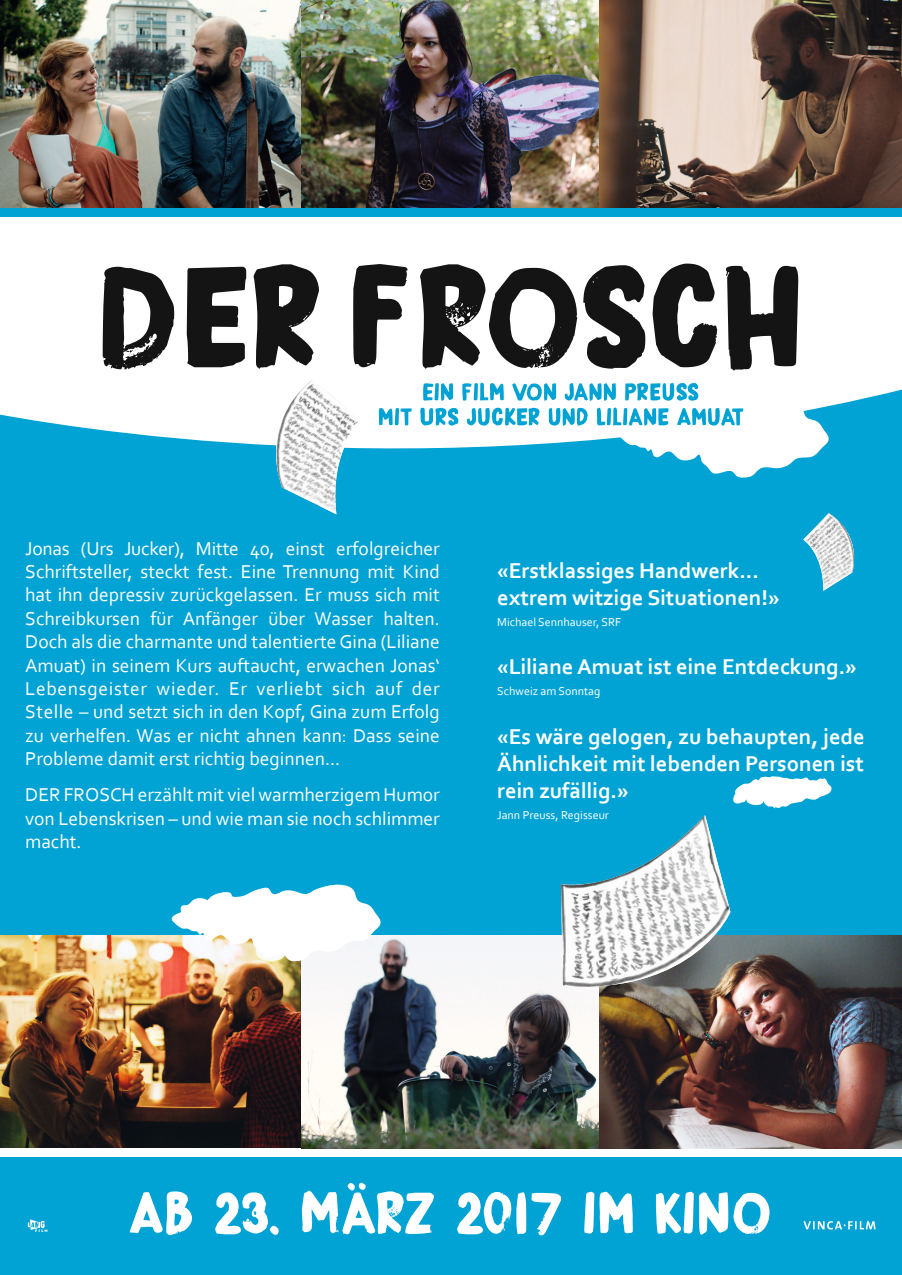
<style>
.page{position:relative;width:902px;height:1275px;background:#fff}
.page>*{position:absolute;margin:0;border:0;box-sizing:border-box;transform-origin:0 0}
.t1{font:51.45px "DK Boris Brush";color:#fff}
.t2{font:700 22.5px/27px "Corbel";color:#fff}
.t3{font:19.5px/23.4px "Corbel";color:#fff;text-align:justify}
.t4{font:12px "Corbel";color:#fff}
</style>
<div class="page">
<div style="left:0;top:0;width:902px;height:1274px;background:#00a3d3"></div>
<svg style="left:0;top:217px;width:902px;height:232px;background:#ecf8fb"></svg>
<svg style="left:379px;top:408px;width:33px;height:18px"></svg>
<svg style="left:420px;top:383px;width:409px;height:95px"></svg>
<img style="left:0;top:0;width:599px;height:208px">
<img style="left:0;top:935px;width:902px;height:213px">
<img style="left:599px;top:0;width:303px;height:208px">
<div style="left:0;top:1148px;width:902px;height:8px;background:#fff"></div>
<svg style="left:733px;top:776px;width:99px;height:32px"></svg>
<img style="left:803px;top:513px;width:52px;height:78px">
<img style="left:256px;top:379px;width:106px;height:135px">
<svg style="left:103px;top:267px;width:71px;height:102px;background:#676867"></svg>
<svg style="left:187px;top:267px;width:59px;height:100px;background:#4a4b4a"></svg>
<svg style="left:254px;top:264px;width:65px;height:105px;background:#585958"></svg>
<svg style="left:353px;top:264px;width:55px;height:103px;background:#727272"></svg>
<svg style="left:420px;top:264px;width:157px;height:105px;background:#787878"></svg>
<svg style="left:583px;top:265px;width:62px;height:103px;background:#5a5b5a"></svg>
<svg style="left:653px;top:263px;width:64px;height:104px;background:#6b6b6b"></svg>
<svg style="left:726px;top:266px;width:72px;height:105px;background:#606060"></svg>
<svg style="left:803px;top:1221px;width:73px;height:8px"></svg>
<img style="left:27px;top:1219px;width:21px;height:13px">
<svg style="left:171px;top:884px;width:210px;height:77px"></svg>
<img style="left:561px;top:815px;width:169px;height:176px">
<svg style="left:0;top:0;width:5px;height:5px"></svg>
<svg style="left:896px;top:0;width:6px;height:5px"></svg>
<p class="t3" style="left:25px;top:538px;width:416px">Jonas (Urs Jucker), Mitte 40, einst erfolgreicher Schriftsteller, steckt fest. Eine Trennung mit Kind hat ihn depressiv zurückgelassen. Er muss sich mit Schreibkursen für Anfänger über Wasser halten.<br>Doch als die charmante und talentierte Gina (Liliane Amuat) in seinem Kurs auftaucht, erwachen Jonas‘ Lebensgeister wieder. Er verliebt sich auf der Stelle – und setzt sich in den Kopf, Gina zum Erfolg zu verhelfen. Was er nicht ahnen kann: Dass seine Probleme damit erst richtig beginnen...</p>
<p class="t3" style="left:25px;top:785px;width:416px">DER FROSCH erzählt mit viel warmherzigem Humor von Lebenskrisen – und wie man sie noch schlimmer macht.</p>
<p class="t2" style="left:497px;top:559px;width:284px">«Erstklassiges Handwerk... extrem witzige Situationen!»</p>
<p class="t4" style="left:497px;top:617px;width:126px">Michael Sennhauser, SRF</p>
<p class="t2" style="left:497px;top:655px;width:361px">«Liliane Amuat ist eine Entdeckung.»</p>
<p class="t4" style="left:497px;top:686px;width:105px">Schweiz am Sonntag</p>
<p class="t2" style="left:497px;top:724px;width:369px;text-align:justify">«Es wäre gelogen, zu behaupten, jede Ähnlichkeit mit lebenden Personen ist rein zufällig.»</p>
<p class="t4" style="left:497px;top:809px;width:113px">Jann Preuss, Regisseur</p>
<h1 class="t1" style="left:129px;top:1185px;width:645px">AB 23. MÄRZ 2017 IM KINO</h1>
</div>
